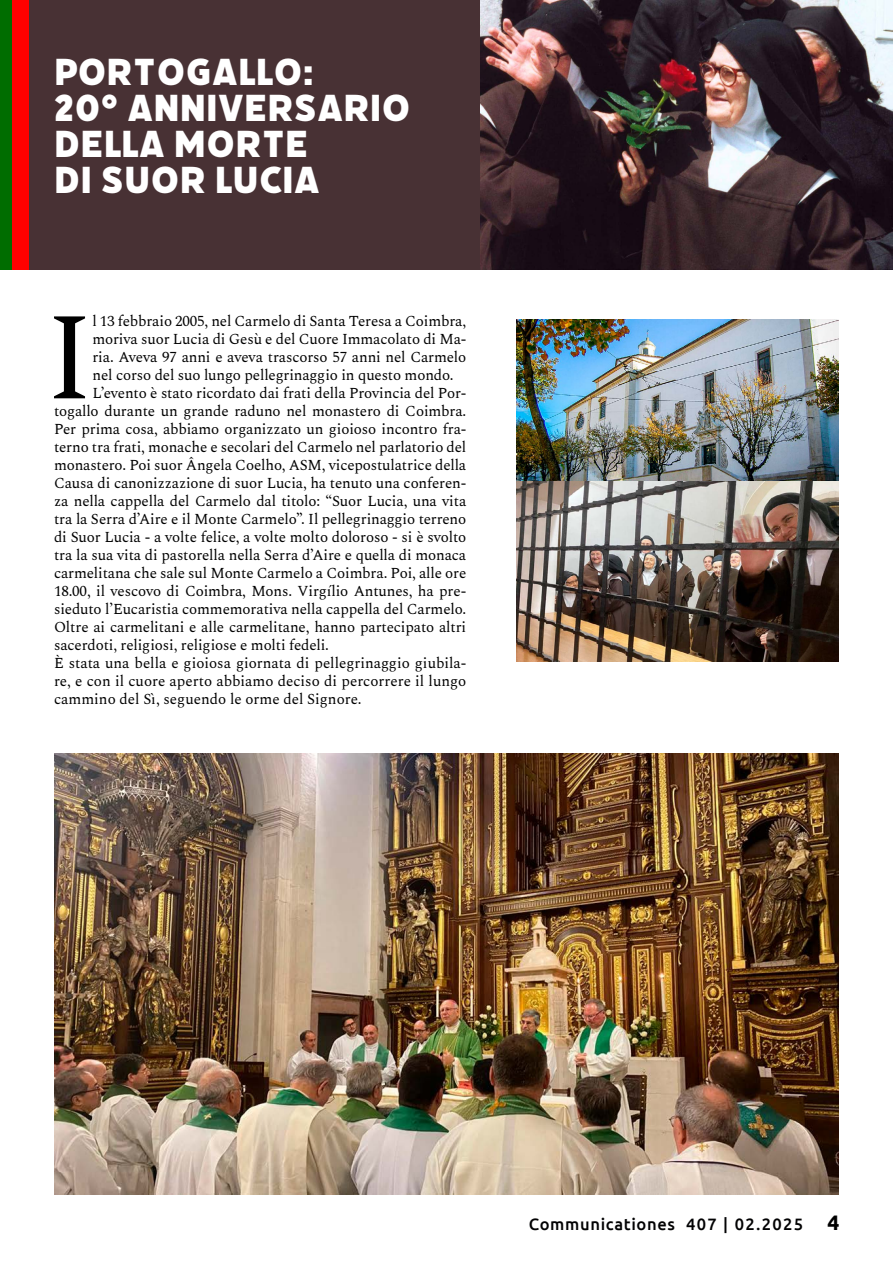
<style>
.page{position:relative;width:893px;height:1263px;background:#fff}
.page>*{position:absolute;margin:0;border:0;box-sizing:border-box;transform-origin:0 0}
.t1{font:124.05px "Spectral";color:#000}
.t2{font:42px/36px "Filicudi Solid";color:#fff}
.t3{font:500 16.5px "Ubuntu";letter-spacing:.04em;color:#020203}
.t4{font:15px "Spectral";letter-spacing:-.01em;color:#000}
.s1{font-weight:700;font-size:21px;color:#000}
</style>
<div class="page">
<div style="left:0;top:0;width:608px;height:269px;background:#483134"></div>
<img style="left:517px;top:319px;width:322px;height:343px">
<img style="left:481px;top:0;width:412px;height:269px">
<img style="left:54px;top:753px;width:785px;height:442px">
<div style="left:0;top:0;width:13px;height:269px;background:#006d00"></div>
<div style="left:13px;top:0;width:16px;height:269px;background:#ff0100"></div>
<h2 class="t2" style="left:54px;top:55px;width:358px">PORTOGALLO:<br>20° ANNIVERSARIO<br>DELLA MORTE<br>DI SUOR LUCIA</h2>
<h1 class="t1" style="left:45px;top:267px;width:50px">I</h1>
<p class="t4" style="left:92px;top:310px;width:375px">l 13 febbraio 2005, nel Carmelo di Santa Teresa a Coimbra,</p>
<p class="t4" style="left:92px;top:328px;width:375px">moriva suor Lucia di Gesù e del Cuore Immacolato di Ma-</p>
<p class="t4" style="left:92px;top:346px;width:375px">ria. Aveva 97 anni e aveva trascorso 57 anni nel Carmelo</p>
<p class="t4" style="left:92px;top:364px;width:363px">nel corso del suo lungo pellegrinaggio in questo mondo.</p>
<p class="t4" style="left:92px;top:382px;width:375px">L’evento è stato ricordato dai frati della Provincia del Por-</p>
<p class="t4" style="left:54px;top:400px;width:414px">togallo durante un grande raduno nel monastero di Coimbra.</p>
<p class="t4" style="left:54px;top:418px;width:414px">Per prima cosa, abbiamo organizzato un gioioso incontro fra-</p>
<p class="t4" style="left:54px;top:436px;width:414px">terno tra frati, monache e secolari del Carmelo nel parlatorio del</p>
<p class="t4" style="left:54px;top:454px;width:414px">monastero. Poi suor Ângela Coelho, ASM, vicepostulatrice della</p>
<p class="t4" style="left:54px;top:472px;width:414px">Causa di canonizzazione di suor Lucia, ha tenuto una conferen-</p>
<p class="t4" style="left:54px;top:490px;width:414px">za nella cappella del Carmelo dal titolo: “Suor Lucia, una vita</p>
<p class="t4" style="left:54px;top:508px;width:414px">tra la Serra d’Aire e il Monte Carmelo”. Il pellegrinaggio terreno</p>
<p class="t4" style="left:54px;top:526px;width:414px">di Suor Lucia - a volte felice, a volte molto doloroso - si è svolto</p>
<p class="t4" style="left:54px;top:544px;width:414px">tra la sua vita di pastorella nella Serra d’Aire e quella di monaca</p>
<p class="t4" style="left:54px;top:562px;width:414px">carmelitana che sale sul Monte Carmelo a Coimbra. Poi, alle ore</p>
<p class="t4" style="left:54px;top:580px;width:414px">18.00, il vescovo di Coimbra, Mons. Virgílio Antunes, ha pre-</p>
<p class="t4" style="left:54px;top:598px;width:414px">sieduto l’Eucaristia commemorativa nella cappella del Carmelo.</p>
<p class="t4" style="left:54px;top:616px;width:414px">Oltre ai carmelitani e alle carmelitane, hanno partecipato altri</p>
<p class="t4" style="left:54px;top:634px;width:276px">sacerdoti, religiosi, religiose e molti fedeli.</p>
<p class="t4" style="left:54px;top:652px;width:414px">È stata una bella e gioiosa giornata di pellegrinaggio giubila-</p>
<p class="t4" style="left:54px;top:670px;width:414px">re, e con il cuore aperto abbiamo deciso di percorrere il lungo</p>
<p class="t4" style="left:54px;top:688px;width:309px">cammino del Sì, seguendo le orme del Signore.</p>
<p class="t3" style="left:529px;top:1213px;width:312px">Communicationes 407 | 02.2025 <span class="s1">4</span></p>
</div>
